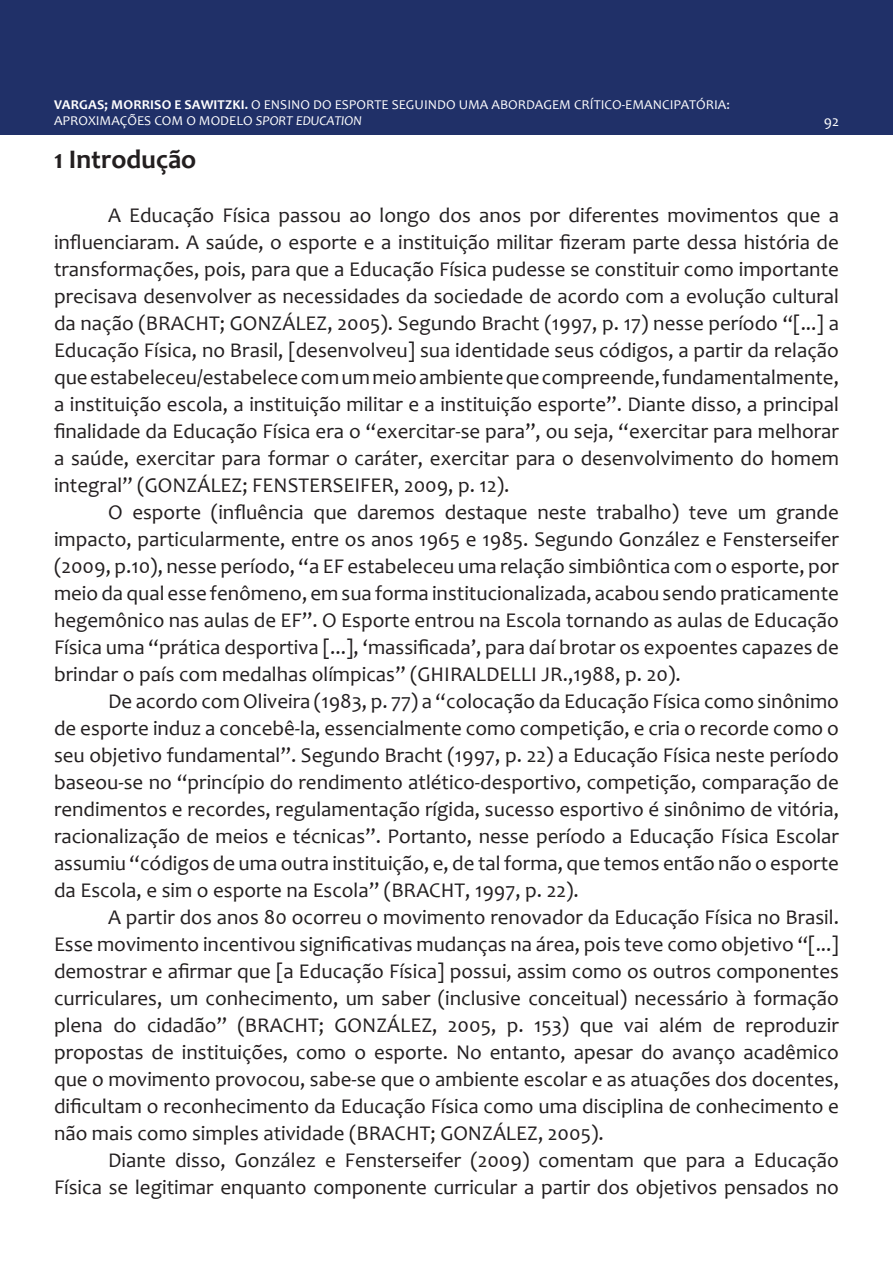
<style>
.page{position:relative;width:893px;height:1263px;background:#fff}
.page>*{position:absolute;margin:0;border:0;box-sizing:border-box;transform-origin:0 0}
.texto_corrido{font:700 27px "Candara";color:#231f20}
.texto_corrido-2{font:21px/27px "Candara";color:#231f20;text-align:justify}
.t1{font:15px "Candara";color:#fff}
.t2{font:13.5px/16.2px "Candara";color:#fff}
.s1{font-weight:700}
.s2{font-style:italic}
</style>
<div class="page">
<div style="left:0;top:0;width:893px;height:135px;background:#203068"></div>
<p class="t2" style="left:54px;top:96px;width:677px"><span class="s1">VARGAS; MORRISO E SAWITZKI.</span> O ENSINO DO ESPORTE SEGUINDO UMA ABORDAGEM CRÍTICO-EMANCIPATÓRIA:<br>APROXIMAÇÕES COM O MODELO <span class="s2">SPORT EDUCATION</span></p>
<p class="texto_corrido" style="left:54px;top:142px;width:144px">1 Introdução</p>
<p class="texto_corrido-2" style="left:54px;top:201px;width:786px;text-indent:54px">A Educação Física passou ao longo dos anos por diferentes movimentos que a influenciaram. A saúde, o esporte e a instituição militar fizeram parte dessa história de transformações, pois, para que a Educação Física pudesse se constituir como importante precisava desenvolver as necessidades da sociedade de acordo com a evolução cultural da nação (BRACHT; GONZÁLEZ, 2005). Segundo Bracht (1997, p. 17) nesse período “[...] a Educação Física, no Brasil, [desenvolveu] sua identidade seus códigos, a partir da relação que estabeleceu/estabelece com um meio ambiente que compreende, fundamentalmente, a instituição escola, a instituição militar e a instituição esporte”. Diante disso, a principal finalidade da Educação Física era o “exercitar-se para”, ou seja, “exercitar para melhorar a saúde, exercitar para formar o caráter, exercitar para o desenvolvimento do homem integral” (GONZÁLEZ; FENSTERSEIFER, 2009, p. 12).</p>
<p class="texto_corrido-2" style="left:54px;top:498px;width:786px;text-indent:54px">O esporte (influência que daremos destaque neste trabalho) teve um grande impacto, particularmente, entre os anos 1965 e 1985. Segundo González e Fensterseifer (2009, p.10), nesse período, “a EF estabeleceu uma relação simbiôntica com o esporte, por meio da qual esse fenômeno, em sua forma institucionalizada, acabou sendo praticamente hegemônico nas aulas de EF”. O Esporte entrou na Escola tornando as aulas de Educação Física uma “prática desportiva [...], ‘massificada’, para daí brotar os expoentes capazes de brindar o país com medalhas olímpicas” (GHIRALDELLI JR.,1988, p. 20).</p>
<p class="texto_corrido-2" style="left:54px;top:687px;width:786px;text-indent:54px">De acordo com Oliveira (1983, p. 77) a “colocação da Educação Física como sinônimo de esporte induz a concebê-la, essencialmente como competição, e cria o recorde como o seu objetivo fundamental”. Segundo Bracht (1997, p. 22) a Educação Física neste período baseou-se no “princípio do rendimento atlético-desportivo, competição, comparação de rendimentos e recordes, regulamentação rígida, sucesso esportivo é sinônimo de vitória, racionalização de meios e técnicas”. Portanto, nesse período a Educação Física Escolar assumiu “códigos de uma outra instituição, e, de tal forma, que temos então não o esporte da Escola, e sim o esporte na Escola” (BRACHT, 1997, p. 22).</p>
<p class="texto_corrido-2" style="left:54px;top:903px;width:786px;text-indent:54px">A partir dos anos 80 ocorreu o movimento renovador da Educação Física no Brasil.<br>Esse movimento incentivou significativas mudanças na área, pois teve como objetivo “[...] demostrar e afirmar que [a Educação Física] possui, assim como os outros componentes curriculares, um conhecimento, um saber (inclusive conceitual) necessário à formação plena do cidadão” (BRACHT; GONZÁLEZ, 2005, p. 153) que vai além de reproduzir propostas de instituições, como o esporte. No entanto, apesar do avanço acadêmico que o movimento provocou, sabe-se que o ambiente escolar e as atuações dos docentes, dificultam o reconhecimento da Educação Física como uma disciplina de conhecimento e não mais como simples atividade (BRACHT; GONZÁLEZ, 2005).</p>
<p class="texto_corrido-2" style="left:54px;top:1146px;width:786px;text-align:right">Diante disso, González e Fensterseifer (2009) comentam que para a Educação<br>Física se legitimar enquanto componente curricular a partir dos objetivos pensados no</p>
<p class="t1" style="left:824px;top:112px;width:17px">92</p>
</div>
